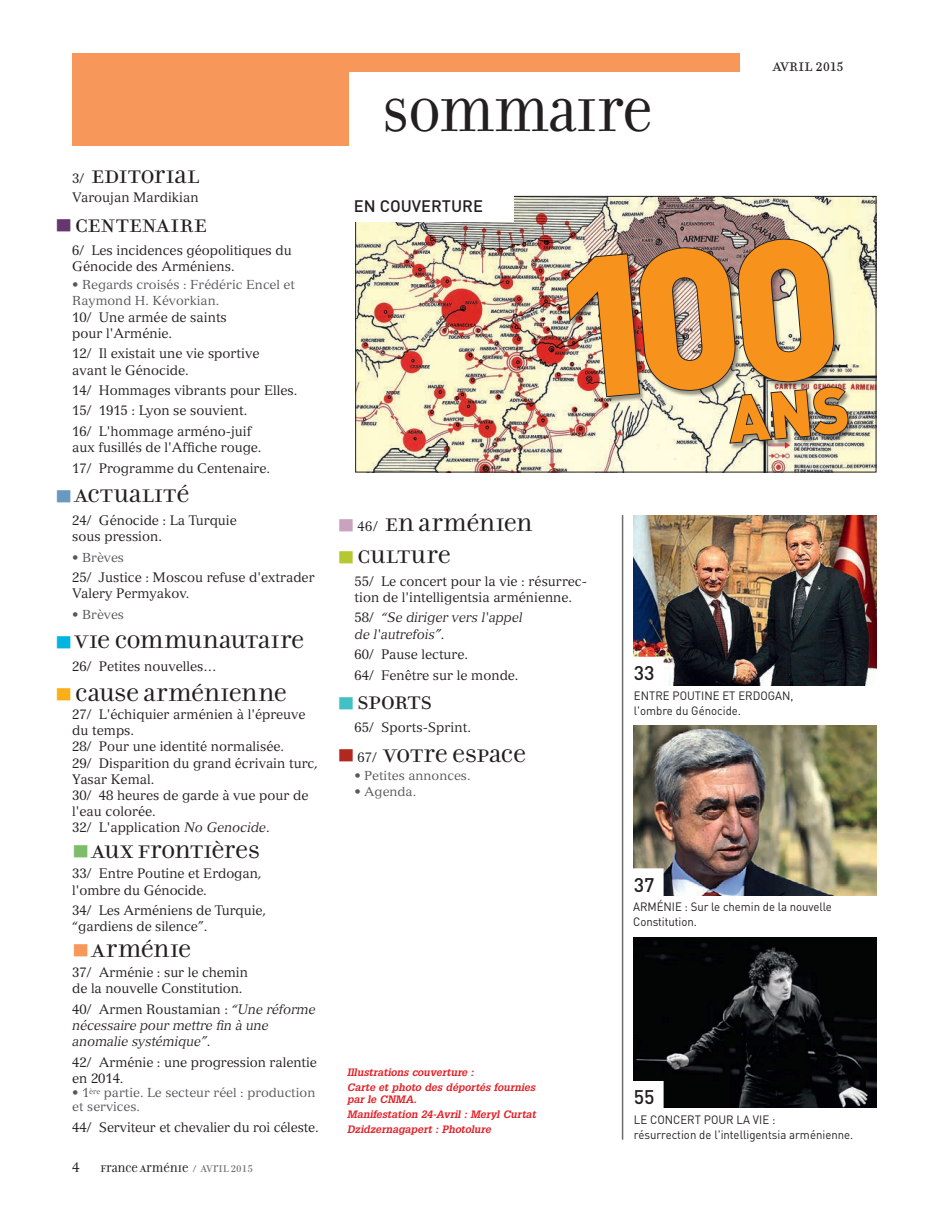
<style>
.page{position:relative;width:936px;height:1212px;background:#fff}
.page>*{position:absolute;margin:0;border:0;box-sizing:border-box;transform-origin:0 0}
.t1{font:49.5px "Filosofia Unicase";color:#231f20}
.t2{font:21px "Filosofia Small Caps";letter-spacing:-.02em;color:#231f20;scale:.95 1}
.t3{font:19.5px "Filosofia Unicase";letter-spacing:.005em;color:#231f20;scale:1.1 1}
.t4{font:500 19.5px "DIN";color:#231f20}
.t5{font:500 16.5px "DIN";color:#231f20}
.t6{font:13.5px/16.2px "Versailles";color:#231f20}
.t7{font:italic 13.5px/16.2px "Versailles";letter-spacing:-.005em;color:#231f20}
.t8{font:12.75px/16.2px "Versailles";color:#57585a}
.t9{font:12px/15px "DIN";color:#231f20;scale:.95 1}
.t10{font:italic 700 11.25px/15px "Glytus";color:#e21f26}
.t11{font:10.5px "Filosofia Unicase";color:#231f20}
.s1{font-family:"Versailles";font-size:13.5px}
.s2{color:#653670}
.s3{font-weight:300}
.s4{color:#6999c1}
.s5{color:#00b6e0}
.s6{color:#faaf18}
.s7{font-style:italic}
.s8{color:#7dbc6a}
.s9{color:#f7975a}
.s10{font-style:normal}
.s11{color:#6c6d70}
.s12{color:#c8a2be}
.s13{color:#b7c733}
.s14{color:#41c1c4}
.s15{color:#b1281e}
</style>
<div class="page">
<div style="left:72px;top:53px;width:668px;height:93px;background:#f7975a"></div>
<div style="left:349px;top:72px;width:439px;height:77px;background:#fff"></div>
<hr style="left:621px;top:515px;width:2px;height:625px;background:#6c6d70">
<img style="left:634px;top:515px;width:242px;height:170px">
<img style="left:634px;top:725px;width:242px;height:170px">
<div style="left:633px;top:869px;width:30px;height:29px;background:#fff"></div>
<div style="left:633px;top:657px;width:30px;height:30px;background:#fff"></div>
<img style="left:634px;top:938px;width:242px;height:170px">
<div style="left:633px;top:1081px;width:30px;height:30px;background:#fff"></div>
<img style="left:357px;top:198px;width:517px;height:272px">
<div style="left:341px;top:193px;width:172px;height:29px;background:#fff"></div>
<div style="left:567px;top:239px;width:287px;height:210px;background:#231f20;opacity:.45"></div>
<img style="left:565px;top:236px;width:284px;height:210px">
<h3 class="t3" style="left:72px;top:165px;width:117px"><span class="s1">3/</span> EDITORIAL</h3>
<p class="t6" style="left:72px;top:189px;width:128px">Varoujan Mardikian</p>
<h3 class="t3" style="left:55px;top:214px;width:139px"><span class="s2">■</span>CENTENAIRE</h3>
<p class="t6" style="left:72px;top:241px;width:221px">6/ Les incidences géopolitiques du<br>Génocide des Arméniens.</p>
<p class="t8" style="left:72px;top:276px;width:224px"><span class="s3">•</span> Regards croisés : Frédéric Encel et<br>Raymond H. Kévorkian.</p>
<p class="t6" style="left:72px;top:309px;width:156px">10/ Une armée de saints pour l'Arménie.</p>
<p class="t6" style="left:72px;top:345px;width:188px">12/ Il existait une vie sportive avant le Génocide.</p>
<p class="t6" style="left:72px;top:380px;width:227px;line-height:20.4px">14/ Hommages vibrants pour Elles.<br>15/ 1915 : Lyon se souvient.<br>16/ L'hommage arméno-juif</p>
<p class="t6" style="left:72px;top:437px;width:199px;line-height:20.4px">aux fusillés de l'Affiche rouge.<br>17/ Programme du Centenaire.</p>
<h3 class="t3" style="left:55px;top:484px;width:123px"><span class="s4">■</span>ACTUALITÉ</h3>
<p class="t6" style="left:72px;top:512px;width:166px">24/ Génocide : La Turquie sous pression.</p>
<p class="t8" style="left:72px;top:549px;width:53px"><span class="s3">•</span> Brèves</p>
<p class="t6" style="left:72px;top:569px;width:244px">25/ Justice : Moscou refuse d'extrader<br>Valery Permyakov.</p>
<p class="t8" style="left:72px;top:606px;width:53px"><span class="s3">•</span> Brèves</p>
<h3 class="t3" style="left:55px;top:630px;width:228px"><span class="s5">■</span>VIE COMMUNAUTAIRE</h3>
<p class="t6" style="left:72px;top:658px;width:146px">26/ Petites nouvelles…</p>
<h3 class="t3" style="left:55px;top:683px;width:212px"><span class="s6">■</span>CAUSE ARMÉNIENNE</h3>
<p class="t6" style="left:72px;top:706px;width:247px">27/ L'échiquier arménien à l'épreuve du temps.<br>28/ Pour une identité normalisée.<br>29/ Disparition du grand écrivain turc,<br>Yasar Kemal.<br>30/ 48 heures de garde à vue pour de l'eau colorée.<br>32/ L'application <span class="s7">No Genocide</span>.</p>
<h3 class="t3" style="left:72px;top:840px;width:172px"><span class="s8">■</span>AUX FRONTIÈRES</h3>
<p class="t6" style="left:72px;top:865px;width:191px">33/ Entre Poutine et Erdogan, l'ombre du Génocide.</p>
<p class="t6" style="left:72px;top:902px;width:195px">34/ Les Arméniens de Turquie, “gardiens de silence”.</p>
<h3 class="t3" style="left:72px;top:939px;width:110px"><span class="s9">■</span>ARMÉNIE</h3>
<p class="t6" style="left:72px;top:964px;width:177px">37/ Arménie : sur le chemin de la nouvelle Constitution.</p>
<p class="t7" style="left:72px;top:1001px;width:244px"><span class="s10">40/ Armen Roustamian :</span> “Une réforme nécessaire pour mettre fin à une anomalie systémique”<span class="s10">.</span></p>
<p class="t6" style="left:72px;top:1054px;width:246px">42/ Arménie : une progression ralentie en 2014.</p>
<p class="t8" style="left:72px;top:1085px;width:244px;line-height:14.2px"><span class="s3">•</span> 1<sup>ère</sup> partie. Le secteur réel : production et services.</p>
<p class="t6" style="left:72px;top:1119px;width:248px">44/ Serviteur et chevalier du roi céleste.</p>
<p class="t6" style="left:72px;top:1159px;width:9px">4</p>
<p class="t11" style="left:100px;top:1162px;width:154px">FRANCE ARMÉNIE / <span class="s11">AVRIL 2015</span></p>
<h1 class="t1" style="left:383px;top:85px;width:271px">SOMMAIRE</h1>
<p class="t5" style="left:354px;top:196px;width:131px">EN COUVERTURE</p>
<h2 class="t2" style="left:772px;top:53px;width:77px">avril 2015</h2>
<h3 class="t3" style="left:337px;top:513px;width:179px"><span class="s12">■</span> <span class="s1">46/</span> EN ARMÉNIEN</h3>
<h3 class="t3" style="left:337px;top:545px;width:104px"><span class="s13">■</span>CULTURE</h3>
<p class="t6" style="left:354px;top:573px;width:234px">55/ Le concert pour la vie : résurrec&shy;tion de l'intelligentsia arménienne.</p>
<p class="t7" style="left:354px;top:609px;width:169px"><span class="s10">58/</span> “Se diriger vers l'appel de l'autrefois”<span class="s10">.</span></p>
<p class="t6" style="left:354px;top:644px;width:165px;line-height:20.4px">60/ Pause lecture.<br>64/ Fenêtre sur le monde.</p>
<h3 class="t3" style="left:337px;top:691px;width:87px"><span class="s14">■</span>SPORTS</h3>
<p class="t6" style="left:354px;top:719px;width:118px">65/ Sports-Sprint.</p>
<h3 class="t3" style="left:337px;top:744px;width:173px"><span class="s15">■</span> <span class="s1">67/</span> VOTRE ESPACE</h3>
<p class="t8" style="left:354px;top:767px;width:117px"><span class="s3">•</span> Petites annonces.</p>
<p class="t8" style="left:354px;top:783px;width:63px"><span class="s3">•</span> Agenda.</p>
<h3 class="t4" style="left:633px;top:661px;width:22px">33</h3>
<p class="t9" style="left:634px;top:688px;width:169px">ENTRE POUTINE ET ERDOGAN, l'ombre du Génocide.</p>
<h3 class="t4" style="left:633px;top:872px;width:22px">37</h3>
<p class="t9" style="left:633px;top:898px;width:211px">ARMÉNIE : Sur le chemin de la nouvelle<br>Constitution.</p>
<p class="t10" style="left:347px;top:1064px;width:190px">Illustrations couverture :<br>Carte et photo des déportés fournies</p>
<p class="t10" style="left:347px;top:1091px;width:191px">par le CNMA.<br>Manifestation 24-Avril : Meryl Curtat<br>Dzidzernagapert : Photolure</p>
<h3 class="t4" style="left:633px;top:1085px;width:22px">55</h3>
<p class="t9" style="left:634px;top:1112px;width:232px">LE CONCERT POUR LA VIE :<br>résurrection de l'intelligentsia arménienne.</p>
</div>
